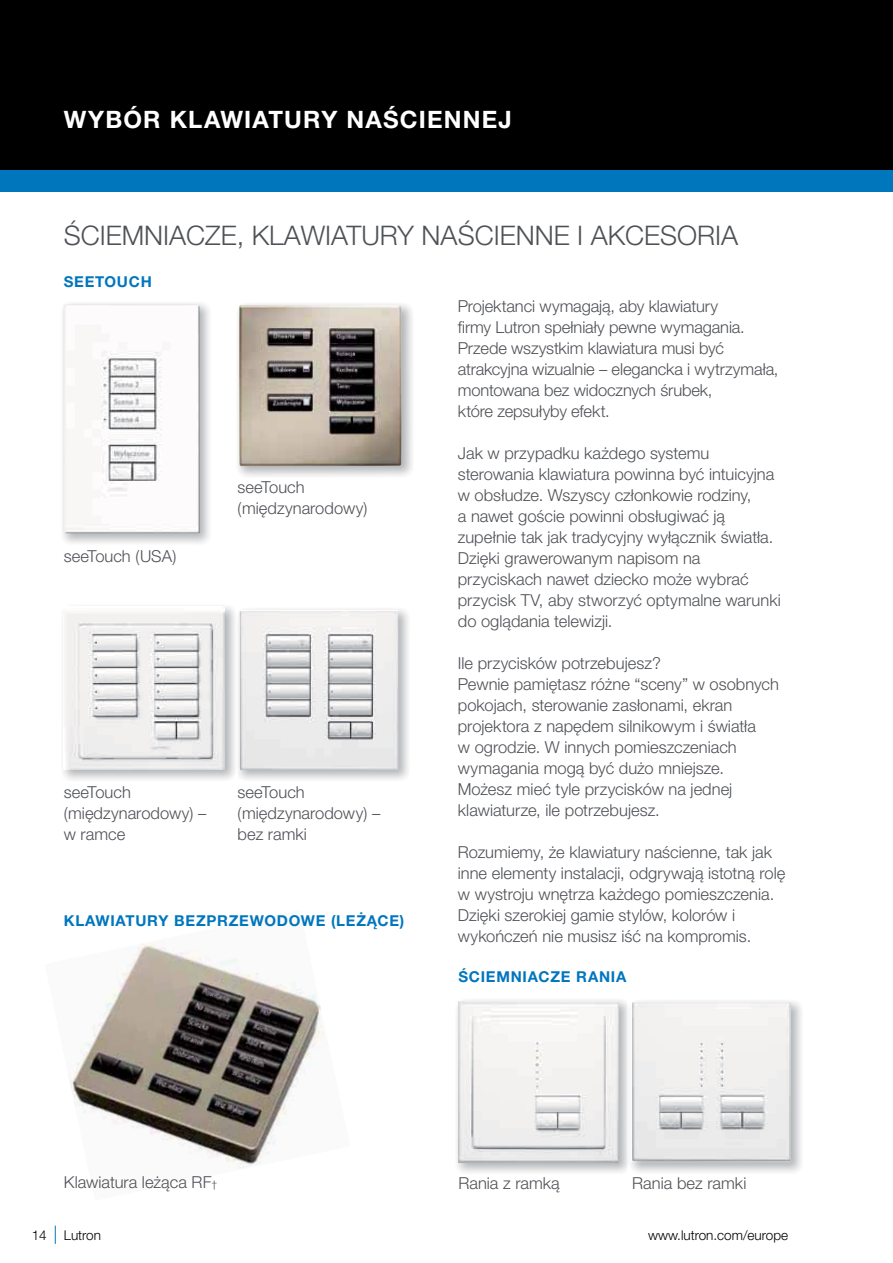
<style>
.page{position:relative;width:893px;height:1263px;background:#fff}
.page>*{position:absolute;margin:0;border:0;box-sizing:border-box;transform-origin:0 0}
.t1{font:300 27px "Helvetica Neue CE";color:#4e5156}
.t2{font:700 24px "Helvetica Neue CE";letter-spacing:.05em;color:#fff}
.t3{font:300 16.5px/21px "Helvetica Neue CE";color:#4e5156}
.t4{font:700 15px "Helvetica Neue CE";letter-spacing:.05em;color:#0076bd}
.t5{font:300 13.5px "Helvetica Neue CE";color:#000}
.s1{font-size:10.5px}
</style>
<div class="page">
<div style="left:0;top:0;width:893px;height:170px;background:#000"></div>
<div style="left:0;top:170px;width:893px;height:21px;background:#0076bd"></div>
<svg style="left:55px;top:1226px;width:1px;height:18px"></svg>
<img style="left:239px;top:611px;width:159px;height:159px">
<img style="left:68px;top:940px;width:256px;height:228px">
<img style="left:457px;top:1000px;width:344px;height:173px">
<img style="left:632px;top:1002px;width:159px;height:160px">
<img style="left:632px;top:1158px;width:159px;height:3px">
<img style="left:239px;top:305px;width:163px;height:161px">
<img style="left:628px;top:1000px;width:3px;height:173px">
<img style="left:458px;top:1001px;width:160px;height:161px">
<img style="left:63px;top:303px;width:146px;height:241px">
<img style="left:64px;top:305px;width:135px;height:228px">
<img style="left:64px;top:607px;width:161px;height:163px">
<h2 class="t2" style="left:64px;top:110px;width:450px">WYBÓR KLAWIATURY NAŚCIENNEJ</h2>
<h1 class="t1" style="left:64px;top:226px;width:676px">ŚCIEMNIACZE, KLAWIATURY NAŚCIENNE I AKCESORIA</h1>
<p class="t4" style="left:64px;top:276px;width:90px">SEETOUCH</p>
<p class="t3" style="left:64px;top:548px;width:114px">seeTouch (USA)</p>
<p class="t3" style="left:238px;top:478px;width:131px">seeTouch (międzynarodowy)</p>
<p class="t3" style="left:64px;top:783px;width:144px">seeTouch (międzynarodowy) – w ramce</p>
<p class="t3" style="left:238px;top:783px;width:144px">seeTouch (międzynarodowy) – bez ramki</p>
<p class="t4" style="left:64px;top:915px;width:342px">KLAWIATURY BEZPRZEWODOWE (LEŻĄCE)</p>
<p class="t3" style="left:458px;top:297px;width:322px">Projektanci wymagają, aby klawiatury<br>firmy Lutron spełniały pewne wymagania.<br>Przede wszystkim klawiatura musi być atrakcyjna wizualnie – elegancka i wytrzymała, montowana bez widocznych śrubek,<br>które zepsułyby efekt.</p>
<p class="t3" style="left:458px;top:444px;width:324px">Jak w przypadku każdego systemu sterowania klawiatura powinna być intuicyjna w obsłudze. Wszyscy członkowie rodziny,<br>a nawet goście powinni obsługiwać ją zupełnie tak jak tradycyjny wyłącznik światła.<br>Dzięki grawerowanym napisom na przyciskach nawet dziecko może wybrać przycisk TV, aby stworzyć optymalne warunki do oglądania telewizji.</p>
<p class="t3" style="left:458px;top:654px;width:323px">Ile przycisków potrzebujesz?<br>Pewnie pamiętasz różne “sceny” w osobnych pokojach, sterowanie zasłonami, ekran projektora z napędem silnikowym i światła<br>w ogrodzie. W innych pomieszczeniach wymagania mogą być dużo mniejsze.<br>Możesz mieć tyle przycisków na jednej klawiaturze, ile potrzebujesz.</p>
<p class="t3" style="left:458px;top:843px;width:329px">Rozumiemy, że klawiatury naścienne, tak jak inne elementy instalacji, odgrywają istotną rolę w wystroju wnętrza każdego pomieszczenia.<br>Dzięki szerokiej gamie stylów, kolorów i wykończeń nie musisz iść na kompromis.</p>
<p class="t4" style="left:458px;top:972px;width:170px">ŚCIEMNIACZE RANIA</p>
<p class="t3" style="left:64px;top:1174px;width:155px">Klawiatura leżąca RF<span class="s1">†</span></p>
<p class="t3" style="left:458px;top:1175px;width:103px">Rania z ramką</p>
<p class="t3" style="left:632px;top:1175px;width:116px">Rania bez ramki</p>
<p class="t5" style="left:32px;top:1230px;width:17px">14</p>
<p class="t5" style="left:64px;top:1230px;width:39px">Lutron</p>
<p class="t5" style="left:648px;top:1230px;width:142px">www.lutron.com/europe</p>
</div>
